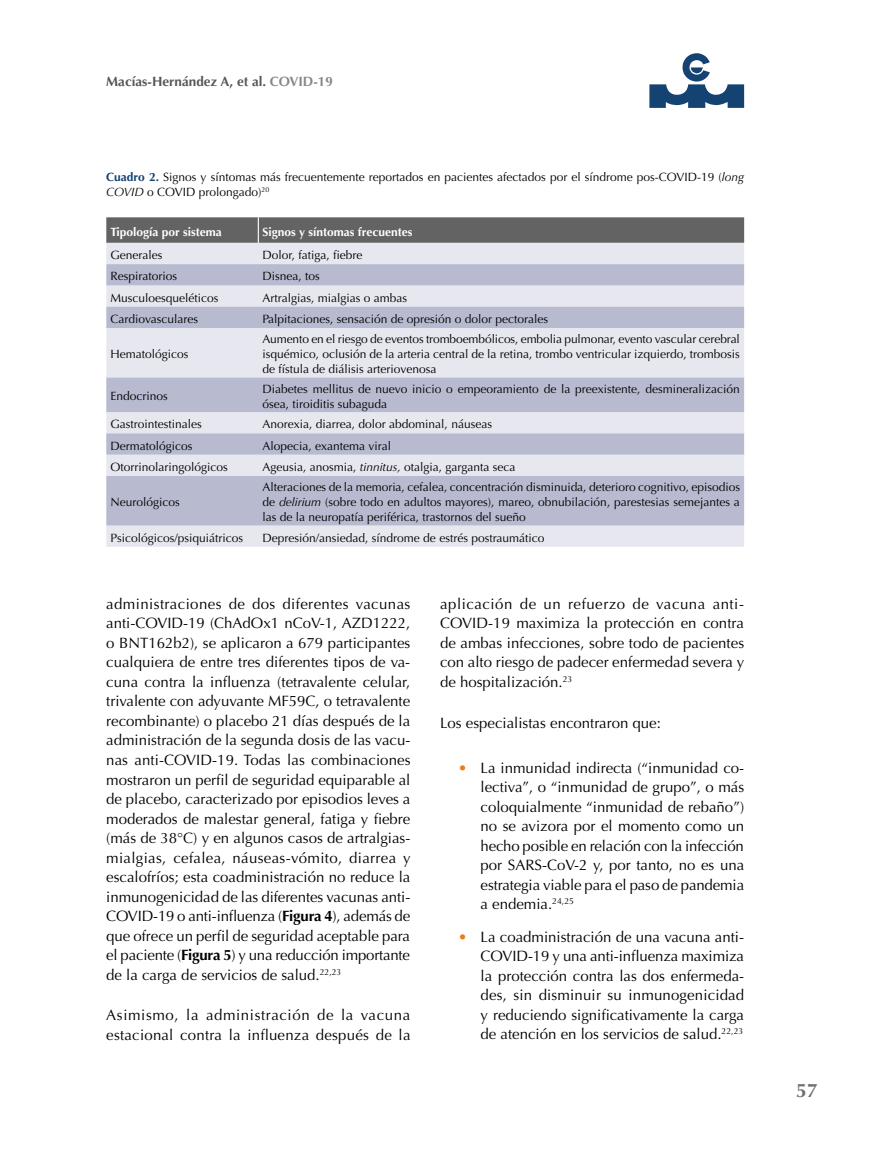
<style>
.page{position:relative;width:893px;height:1149px;background:#fff}
.page>*{position:absolute;margin:0;border:0;box-sizing:border-box;transform-origin:0 0}
.t1{font:700 19.5px "Optima";color:#706f6f}
.t2{font:15px/19.5px "Optima";color:#000;text-align:justify}
.t3{font:700 13.5px "Optima";color:#575756}
.t4{font:12px/15px "Optima";color:#000}
.t5{font:700 12px "Optima";color:#fff}
.s1{color:#878787}
.s2{font-weight:700;color:#144271}
.s3{font-style:italic}
.s4{font-weight:700}
.s5{color:#ef7a13}
</style>
<div class="page">
<svg style="left:649px;top:53px;width:95px;height:55px"></svg>
<div style="left:106px;top:243px;width:638px;height:303px;background:#e7e7f0"></div>
<svg style="left:106px;top:264px;width:638px;height:261px;background:#cccedd"></svg>
<svg style="left:106px;top:217px;width:638px;height:26px;background:#676666"></svg>
<p class="t3" style="left:106px;top:73px;width:228px">Macías-Hernández A, et al. <span class="s1">COVID-19</span></p>
<p class="t4" style="left:106px;top:170px;width:639px"><span class="s2">Cuadro 2.</span> Signos y síntomas más frecuentemente reportados en pacientes afectados por el síndrome pos-COVID-19 (<span class="s3">long<br>COVID</span> o COVID prolongado)<sup>20</sup></p>
<p class="t5" style="left:111px;top:224px;width:113px">Tipología por sistema</p>
<p class="t5" style="left:263px;top:224px;width:151px">Signos y síntomas frecuentes</p>
<p class="t4" style="left:111px;top:247px;width:53px">Generales</p>
<p class="t4" style="left:263px;top:247px;width:101px">Dolor, fatiga, fiebre</p>
<p class="t4" style="left:111px;top:269px;width:68px">Respiratorios</p>
<p class="t4" style="left:263px;top:269px;width:59px">Disnea, tos</p>
<p class="t4" style="left:111px;top:290px;width:110px">Musculoesqueléticos</p>
<p class="t4" style="left:263px;top:290px;width:146px">Artralgias, mialgias o ambas</p>
<p class="t4" style="left:111px;top:311px;width:89px">Cardiovasculares</p>
<p class="t4" style="left:263px;top:311px;width:287px">Palpitaciones, sensación de opresión o dolor pectorales</p>
<p class="t4" style="left:111px;top:347px;width:80px">Hematológicos</p>
<p class="t4" style="left:263px;top:332px;width:479px;text-align:justify">Aumento en el riesgo de eventos tromboembólicos, embolia pulmonar, evento vascular cerebral isquémico, oclusión de la arteria central de la retina, trombo ventricular izquierdo, trombosis de fístula de diálisis arteriovenosa</p>
<p class="t4" style="left:111px;top:389px;width:59px">Endocrinos</p>
<p class="t4" style="left:263px;top:381px;width:479px">Diabetes mellitus de nuevo inicio o empeoramiento de la preexistente, desmineralización ósea, tiroiditis subaguda</p>
<p class="t4" style="left:111px;top:417px;width:93px">Gastrointestinales</p>
<p class="t4" style="left:263px;top:417px;width:231px">Anorexia, diarrea, dolor abdominal, náuseas</p>
<p class="t4" style="left:111px;top:438px;width:84px">Dermatológicos</p>
<p class="t4" style="left:263px;top:438px;width:130px">Alopecia, exantema viral</p>
<p class="t4" style="left:111px;top:459px;width:119px">Otorrinolaringológicos</p>
<p class="t4" style="left:263px;top:459px;width:254px">Ageusia, anosmia, <span class="s3">tinnitus,</span> otalgia, garganta seca</p>
<p class="t4" style="left:111px;top:494px;width:71px">Neurológicos</p>
<p class="t4" style="left:263px;top:479px;width:479px;text-align:justify">Alteraciones de la memoria, cefalea, concentración disminuida, deterioro cognitivo, episodios de <span class="s3">delirium</span> (sobre todo en adultos mayores), mareo, obnubilación, parestesias semejantes a las de la neuropatía periférica, trastornos del sueño</p>
<p class="t4" style="left:111px;top:530px;width:134px">Psicológicos/psiquiátricos</p>
<p class="t4" style="left:263px;top:530px;width:283px">Depresión/ansiedad, síndrome de estrés postraumático</p>
<p class="t2" style="left:106px;top:594px;width:306px">administraciones de dos diferentes vacunas anti-COVID-19 (ChAdOx1 nCoV-1, AZD1222, o BNT162b2), se aplicaron a 679 participantes cualquiera de entre tres diferentes tipos de va&shy;cuna contra la influenza (tetravalente celular, trivalente con adyuvante MF59C, o tetravalente recombinante) o placebo 21 días después de la administración de la segunda dosis de las vacu&shy;nas anti-COVID-19. Todas las combinaciones mostraron un perfil de seguridad equiparable al de placebo, caracterizado por episodios leves a moderados de malestar general, fatiga y fiebre (más de 38°C) y en algunos casos de artralgias&shy;mialgias, cefalea, náuseas-vómito, diarrea y escalofríos; esta coadministración no reduce la inmunogenicidad de las diferentes vacunas anti-COVID-19 o anti-influenza (<span class="s4">Figura 4</span>), además de que ofrece un perfil de seguridad aceptable para el paciente (<span class="s4">Figura 5</span>) y una reducción importante de la carga de servicios de salud.<sup>22,23</sup></p>
<p class="t2" style="left:106px;top:1005px;width:306px">Asimismo, la administración de la vacuna estacional contra la influenza después de la</p>
<p class="t2" style="left:440px;top:594px;width:306px">aplicación de un refuerzo de vacuna anti-COVID-19 maximiza la protección en contra de ambas infecciones, sobre todo de pacientes con alto riesgo de padecer enfermedad severa y de hospitalización.<sup>23</sup></p>
<p class="t2" style="left:440px;top:712px;width:222px">Los especialistas encontraron que:</p>
<p class="t2" style="left:481px;top:757px;width:265px;text-indent:-22px"><span class="s5">•</span> La inmunidad indirecta (“inmunidad co&shy;lectiva”, o “inmunidad de grupo”, o más coloquialmente “inmunidad de rebaño”) no se avizora por el momento como un hecho posible en relación con la infección por SARS-CoV-2 y, por tanto, no es una estrategia viable para el paso de pandemia a endemia.<sup>24,25</sup></p>
<p class="t2" style="left:481px;top:926px;width:265px;text-indent:-22px"><span class="s5">•</span> La coadministración de una vacuna anti-COVID-19 y una anti-influenza maximiza la protección contra las dos enfermeda&shy;des, sin disminuir su inmunogenicidad y reduciendo significativamente la carga de atención en los servicios de salud.<sup>22,23</sup></p>
<h1 class="t1" style="left:796px;top:1079px;width:23px">57</h1>
</div>
